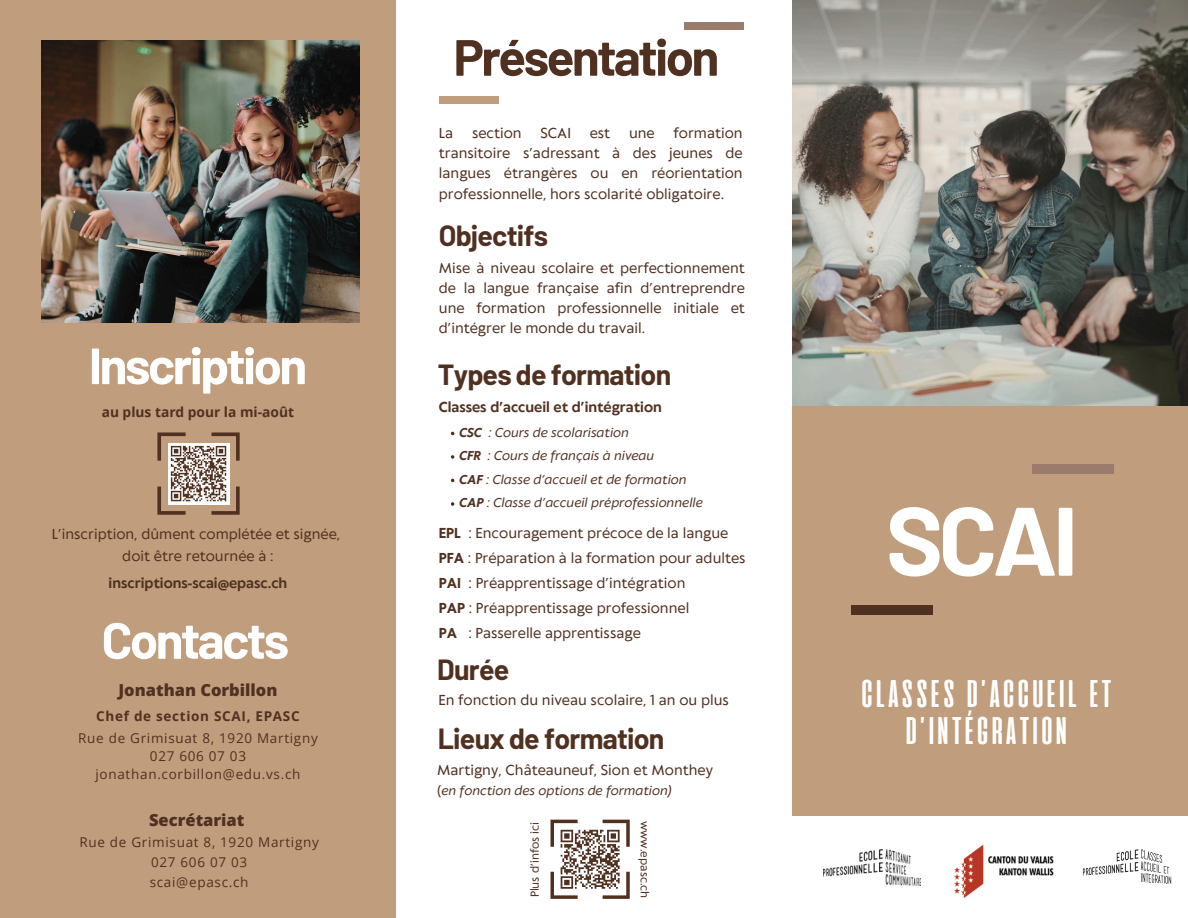
<style>
.page{position:relative;width:1188px;height:918px;background:#c09d7c}
.page>*{position:absolute;margin:0;border:0;box-sizing:border-box;transform-origin:0 0}
.t1{font:700 97.05px "Barlow";color:#fff}
.t2{font:700 50.85px "Barlow";letter-spacing:-.05em;color:#fff}
.t3{font:700 50.85px "Barlow";letter-spacing:-.05em;color:#503121}
.t4{font:700 38.55px/36.5px "Alienscows";letter-spacing:-.12em;color:#fff;text-align:center}
.t5{font:700 28.5px "Barlow";letter-spacing:-.025em;color:#503121}
.t6{font:800 16.5px "Open Sans";color:#503121}
.t7{font:700 13.8px "Open Sans";color:#503121}
.t8{font:13.5px/20.2px "Klein Text";color:#503121;text-align:justify}
.t9{font:13.5px "Open Sans";letter-spacing:.055em;color:#503121}
.t10{font:700 13.5px "Klein Text";color:#503121}
.t11{font:700 13.5px "Open Sans";letter-spacing:.05em;color:#503121}
.t12{font:italic 12px "Klein Text";color:#503121}
.t13{font:10.8px "Klein Text";color:#503121}
.s1{font-weight:700}
.s2{font-style:normal}
</style>
<div class="page">
<img style="left:792px;top:0;width:396px;height:406px">
<div style="left:396px;top:0;width:396px;height:918px;background:#fff"></div>
<div style="left:780px;top:816px;width:408px;height:102px;background:#fff"></div>
<img style="left:42px;top:40px;width:317px;height:283px">
<div style="left:439px;top:96px;width:60px;height:8px;background:#c09d7c"></div>
<div style="left:684px;top:23px;width:60px;height:7px;background:#9a7b6c"></div>
<img style="left:1082px;top:849px;width:90px;height:35px">
<img style="left:955px;top:844px;width:99px;height:53px">
<img style="left:824px;top:849px;width:97px;height:36px">
<div style="left:1032px;top:464px;width:81px;height:10px;background:#9a7b6c"></div>
<div style="left:851px;top:605px;width:81px;height:9px;background:#503121"></div>
<svg style="left:157px;top:432px;width:83px;height:83px"></svg>
<svg style="left:551px;top:820px;width:78px;height:78px"></svg>
<svg style="left:451px;top:455px;width:3px;height:4px"></svg>
<svg style="left:451px;top:502px;width:3px;height:4px"></svg>
<p class="t2" style="left:89px;top:333px;width:220px">Inscription</p>
<p class="t7" style="left:102px;top:402px;width:194px">au plus tard pour la mi-août</p>
<h2 class="t8" style="left:52px;top:525px;width:290px">L’inscription, dûment complétée et signée,</h2>
<h6 class="t8" style="left:122px;top:547px;width:153px">doit être retournée à :</h6>
<p class="t10" style="left:109px;top:576px;width:180px">inscriptions-scai@epasc.ch</p>
<p class="t2" style="left:102px;top:608px;width:189px">Contacts</p>
<h4 class="t6" style="left:118px;top:678px;width:160px">Jonathan Corbillon</h4>
<h6 class="t11" style="left:96px;top:706px;width:205px">Chef de section SCAI, EPASC</h6>
<p class="t9" style="left:78px;top:728px;width:241px">Rue de Grimisuat 8, 1920 Martigny</p>
<p class="t9" style="left:150px;top:746px;width:98px">027 606 07 03</p>
<p class="t9" style="left:96px;top:764px;width:206px">jonathan.corbillon@edu.vs.ch</p>
<p class="t6" style="left:149px;top:808px;width:97px">Secrétariat</p>
<p class="t9" style="left:79px;top:832px;width:241px">Rue de Grimisuat 8, 1920 Martigny</p>
<p class="t9" style="left:151px;top:852px;width:98px">027 606 07 03</p>
<p class="t9" style="left:150px;top:873px;width:100px">scai@epasc.ch</p>
<p class="t3" style="left:454px;top:25px;width:267px">Présentation</p>
<p class="t8" style="left:439px;top:124px;width:305px;text-indent:235px">formation transitoire s’adressant à des jeunes de langues étrangères ou en réorientation professionnelle, hors scolarité obligatoire.</p>
<p class="t8" style="left:439px;top:124px;width:16px">La</p>
<p class="t8" style="left:472px;top:124px;width:51px">section</p>
<p class="t8" style="left:540px;top:124px;width:32px">SCAI</p>
<p class="t8" style="left:590px;top:124px;width:22px">est</p>
<p class="t8" style="left:629px;top:124px;width:27px">une</p>
<p class="t5" style="left:439px;top:217px;width:111px">Objectifs</p>
<h4 class="t8" style="left:439px;top:259px;width:308px">Mise à niveau scolaire et perfectionnement de la langue française afin d’entreprendre une formation professionnelle initiale et d’intégrer le monde du travail.</h4>
<h5 class="t5" style="left:438px;top:356px;width:235px">Types de formation</h5>
<h6 class="t10" style="left:439px;top:401px;width:225px">Classes d’accueil et d’intégration</h6>
<p class="t12" style="left:459px;top:426px;width:171px"><span class="s1">CSC</span> : Cours de scolarisation</p>
<p class="t12" style="left:459px;top:450px;width:196px"><span class="s1">CFR</span> : Cours de français à niveau</p>
<p class="t12" style="left:459px;top:473px;width:229px"><span class="s1">CAF</span> : Classe d’accueil et de formation</p>
<h5 class="t12" style="left:459px;top:497px;width:245px"><span class="s1">CAP</span> : Classe d’accueil préprofessionnelle</h5>
<p class="t8" style="left:439px;top:524px;width:291px"><span class="s1">EPL</span> : Encouragement précoce de la langue</p>
<p class="t8" style="left:439px;top:549px;width:308px"><span class="s1">PFA</span> : Préparation à la formation pour adultes</p>
<p class="t8" style="left:439px;top:574px;width:248px"><span class="s1">PAI</span> : Préapprentissage d’intégration</p>
<p class="t8" style="left:439px;top:599px;width:252px"><span class="s1">PAP</span> : Préapprentissage professionnel</p>
<p class="t8" style="left:439px;top:624px;width:203px"><span class="s1">PA</span> : Passerelle apprentissage</p>
<h2 class="t5" style="left:437px;top:651px;width:74px">Durée</h2>
<p class="t8" style="left:438px;top:691px;width:292px">En fonction du niveau scolaire, 1 an ou plus</p>
<h4 class="t5" style="left:438px;top:720px;width:228px">Lieux de formation</h4>
<h2 class="t8" style="left:437px;top:761px;width:277px">Martigny, Châteauneuf, Sion et Monthey</h2>
<p class="t12" style="left:437px;top:784px;width:236px"><span class="s2">(</span>en fonction des options de formation)</p>
<h4 class="t13" style="left:529px;top:897px;width:77px;rotate:-90deg">Plus d’infos ici</h4>
<p class="t13" style="left:650px;top:821px;width:79px;rotate:90deg">www.epasc.ch</p>
<p class="t1" style="left:886px;top:479px;width:194px">SCAI</p>
<p class="t4" style="left:858px;top:676px;width:259px">CLASSES D’ACCUEIL ET<br>D’INTÉGRATION</p>
</div>
